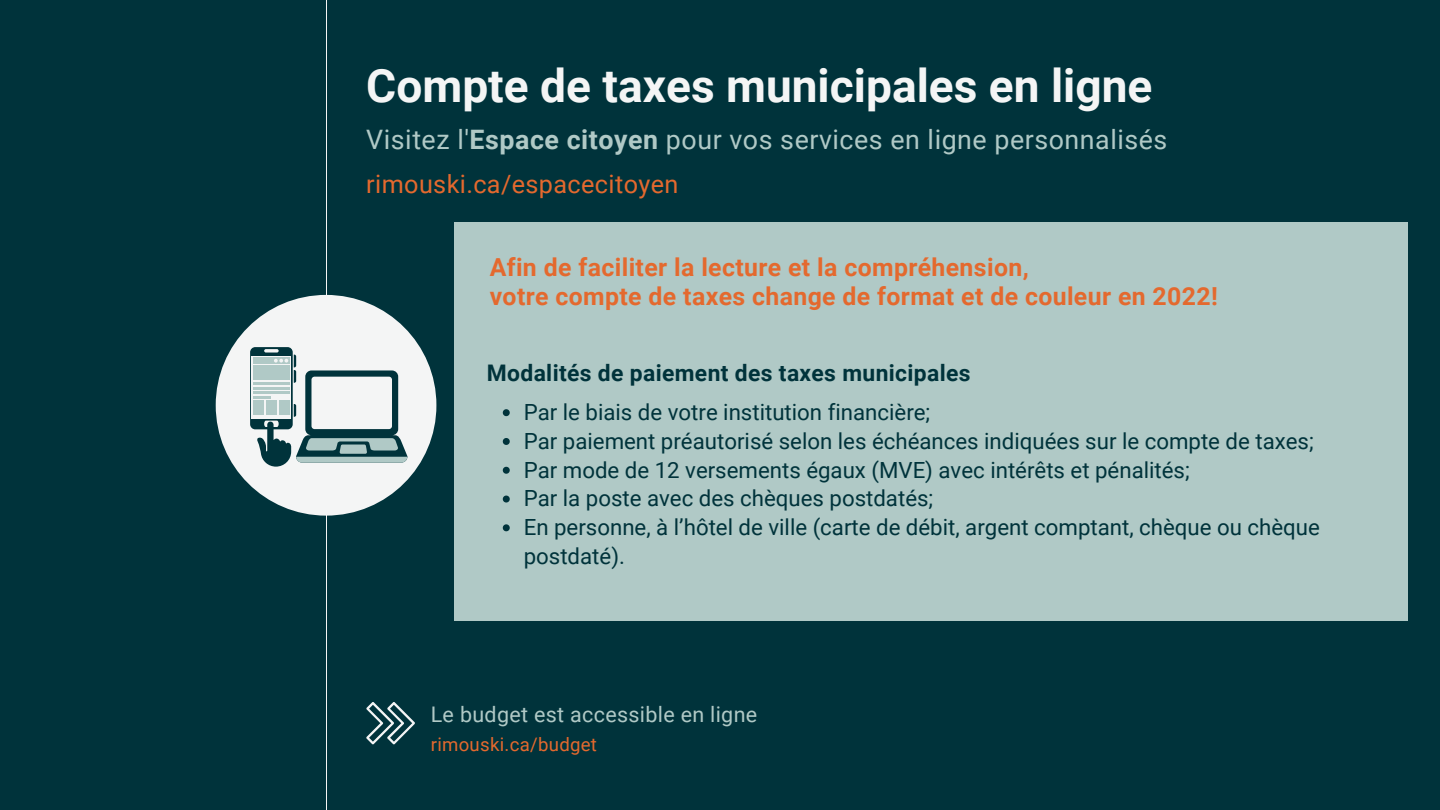
<style>
.page{position:relative;width:1440px;height:810px;background:#00333b}
.page>*{position:absolute;margin:0;border:0;box-sizing:border-box;transform-origin:0 0}
.t1{font:700 46.1px "Roboto";color:#f4f5f5}
.t2{font:26.8px "Roboto";letter-spacing:.02em;color:#b0c9c6}
.t3{font:25.2px "Roboto";letter-spacing:.015em;color:#e4692e}
.t4{font:700 24.8px/29.2px "Roboto";letter-spacing:.015em;color:#e4692e}
.t5{font:700 22.9px "Roboto";letter-spacing:.015em;color:#00333b}
.t6{font:22.3px/28.8px "Roboto";color:#00333b}
.t7{font:21.5px "Roboto";letter-spacing:.015em;color:#b0c9c6}
.t8{font:18.6px "Roboto";letter-spacing:.015em;color:#e4692e}
.s1{font-weight:700}
</style>
<div class="page">
<hr style="left:326px;top:0;width:1px;height:810px;background:#f4f5f5">
<div style="left:216px;top:295px;width:220px;height:221px;background:#f4f5f5;border-radius:50%"></div>
<div style="left:250px;top:347px;width:43px;height:82px;background:linear-gradient(to right,#00333b,#00333b);border-radius:5px"></div>
<svg style="left:252px;top:356px;width:5px;height:62px"></svg>
<svg style="left:264px;top:349px;width:15px;height:4px"></svg>
<div style="left:253px;top:357px;width:37px;height:7px;background:#b0c9c6"></div>
<div style="left:253px;top:366px;width:37px;height:14px;background:#b0c9c6"></div>
<div style="left:253px;top:401px;width:11px;height:14px;background:#b0c9c6"></div>
<hr style="left:253px;top:382px;width:37px;height:3px;background:#b0c9c6">
<hr style="left:253px;top:387px;width:37px;height:3px;background:#b0c9c6">
<hr style="left:253px;top:391px;width:37px;height:3px;background:#b0c9c6">
<hr style="left:253px;top:396px;width:18px;height:3px;background:#b0c9c6">
<svg style="left:257px;top:355px;width:150px;height:112px"></svg>
<div style="left:454px;top:222px;width:954px;height:399px;background:#b0c9c6"></div>
<svg style="left:503px;top:409px;width:7px;height:7px"></svg>
<svg style="left:503px;top:438px;width:7px;height:7px"></svg>
<svg style="left:503px;top:467px;width:7px;height:7px"></svg>
<svg style="left:503px;top:496px;width:7px;height:7px"></svg>
<svg style="left:503px;top:524px;width:7px;height:7px"></svg>
<svg style="left:366px;top:702px;width:49px;height:42px"></svg>
<h1 class="t1" style="left:366px;top:59px;width:788px">Compte de taxes municipales en ligne</h1>
<p class="t2" style="left:366px;top:124px;width:803px">Visitez l'<span class="s1">Espace citoyen</span> pour vos services en ligne personnalisés</p>
<p class="t3" style="left:366px;top:170px;width:314px">rimouski.ca/espacecitoyen</p>
<p class="t4" style="left:490px;top:253px;width:730px">Afin de faciliter la lecture et la compréhension,<br>votre compte de taxes change de format et de couleur en 2022!</p>
<p class="t5" style="left:487px;top:359px;width:485px">Modalités de paiement des taxes municipales</p>
<p class="t6" style="left:524px;top:398px;width:798px">Par le biais de votre institution financière;<br>Par paiement préautorisé selon les échéances indiquées sur le compte de taxes; Par mode de 12 versements égaux (MVE) avec intérêts et pénalités;<br>Par la poste avec des chèques postdatés;<br>En personne, à l’hôtel de ville (carte de débit, argent comptant, chèque ou chèque postdaté).</p>
<p class="t7" style="left:431px;top:702px;width:328px">Le budget est accessible en ligne</p>
<p class="t8" style="left:431px;top:733px;width:168px">rimouski.ca/budget</p>
</div>
